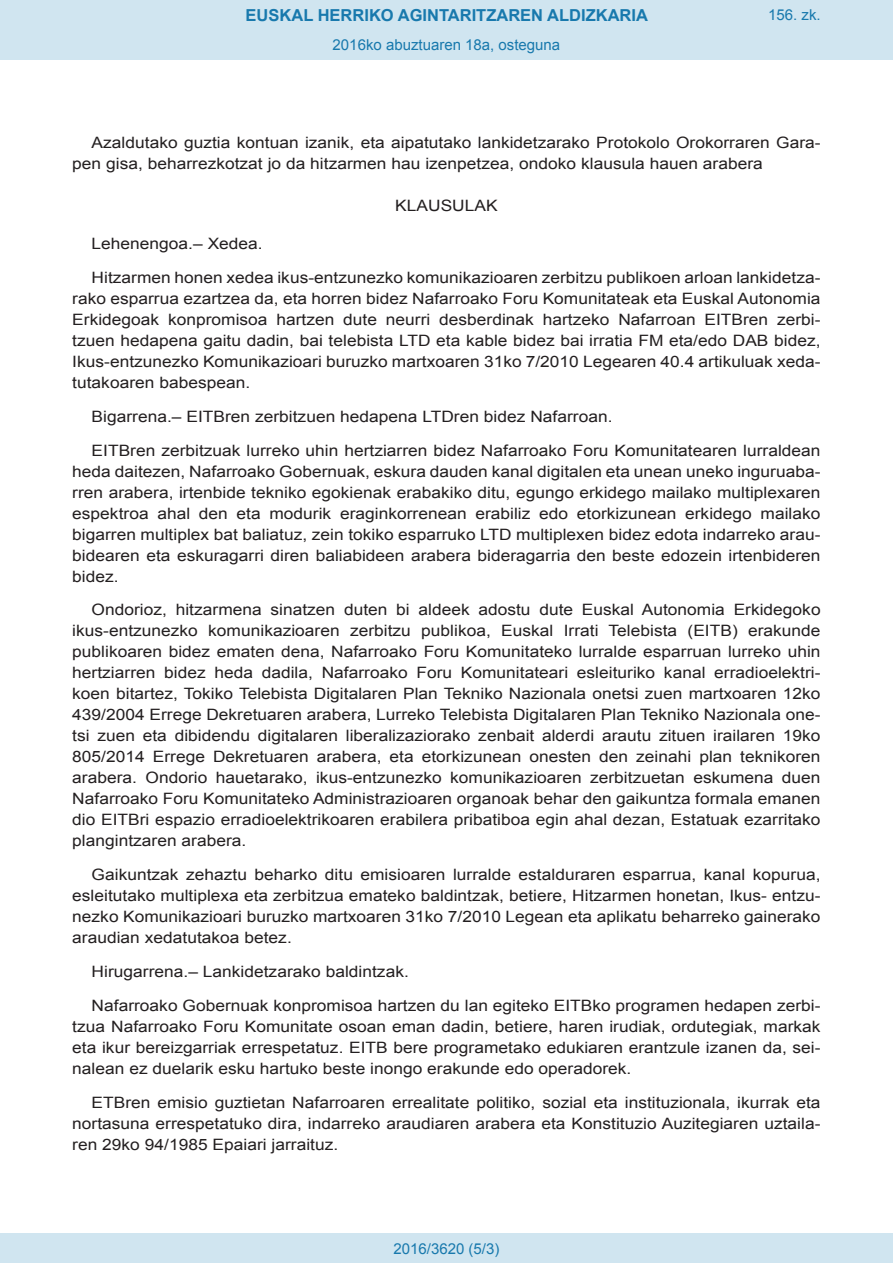
<style>
.page{position:relative;width:893px;height:1263px;background:#fff}
.page>*{position:absolute;margin:0;border:0;box-sizing:border-box;transform-origin:0 0}
.t1{font:700 16.5px "Arial";color:#1879ad}
.BOPVDetalle{font:15.6px/21px "Arial";color:#231f20;text-align:justify;scale:1.11 1}
.BOPVClave{font:15.6px "Arial";color:#231f20;scale:1.11 1}
.Paginacion_Centro{font:15px "Arial";color:#1879ad}
</style>
<div class="page">
<div style="left:0;top:0;width:893px;height:60px;background:#d0e5f0"></div>
<div style="left:0;top:1233px;width:893px;height:30px;background:#d0e5f0"></div>
<p class="t1" style="left:246px;top:4px;width:404px">EUSKAL HERRIKO AGINTARITZAREN ALDIZKARIA</p>
<p class="Paginacion_Centro" style="left:333px;top:35px;width:229px">2016ko abuztuaren 18a, osteguna</p>
<p class="Paginacion_Centro" style="left:768px;top:5px;width:54px">156. zk.</p>
<p class="BOPVDetalle" style="left:72px;top:132px;width:676px;text-indent:19px">Azaldutako guztia kontuan izanik, eta aipatutako lankidetzarako Protokolo Orokorraren Gara&shy;pen gisa, beharrezkotzat jo da hitzarmen hau izenpetzea, ondoko klausula hauen arabera</p>
<p class="BOPVClave" style="left:395px;top:196px;width:94px">KLAUSULAK</p>
<p class="BOPVDetalle" style="left:92px;top:234px;width:156px">Lehenengoa.– Xedea.</p>
<p class="BOPVDetalle" style="left:72px;top:267px;width:676px;text-indent:19px">Hitzarmen honen xedea ikus-entzunezko komunikazioaren zerbitzu publikoen arloan lankidetza&shy;rako esparrua ezartzea da, eta horren bidez Nafarroako Foru Komunitateak eta Euskal Autonomia Erkidegoak konpromisoa hartzen dute neurri desberdinak hartzeko Nafarroan EITBren zerbi&shy;tzuen hedapena gaitu dadin, bai telebista LTD eta kable bidez bai irratia FM eta/edo DAB bidez, Ikus-entzunezko Komunikazioari buruzko martxoaren 31ko 7/2010 Legearen 40.4 artikuluak xeda&shy;tutakoaren babespean.</p>
<p class="BOPVDetalle" style="left:92px;top:406px;width:471px">Bigarrena.– EITBren zerbitzuen hedapena LTDren bidez Nafarroan.</p>
<p class="BOPVDetalle" style="left:72px;top:440px;width:676px;text-indent:19px">EITBren zerbitzuak lurreko uhin hertziarren bidez Nafarroako Foru Komunitatearen lurraldean heda daitezen, Nafarroako Gobernuak, eskura dauden kanal digitalen eta unean uneko inguruaba&shy;rren arabera, irtenbide tekniko egokienak erabakiko ditu, egungo erkidego mailako multiplexaren espektroa ahal den eta modurik eraginkorrenean erabiliz edo etorkizunean erkidego mailako bigarren multiplex bat baliatuz, zein tokiko esparruko LTD multiplexen bidez edota indarreko arau&shy;bidearen eta eskuragarri diren baliabideen arabera bideragarria den beste edozein irtenbideren bidez.</p>
<p class="BOPVDetalle" style="left:72px;top:600px;width:676px;text-indent:19px">Ondorioz, hitzarmena sinatzen duten bi aldeek adostu dute Euskal Autonomia Erkidegoko ikus-entzunezko komunikazioaren zerbitzu publikoa, Euskal Irrati Telebista (EITB) erakunde publikoaren bidez ematen dena, Nafarroako Foru Komunitateko lurralde esparruan lurreko uhin hertziarren bidez heda dadila, Nafarroako Foru Komunitateari esleituriko kanal erradioelektri&shy;koen bitartez, Tokiko Telebista Digitalaren Plan Tekniko Nazionala onetsi zuen martxoaren 12ko 439/2004 Errege Dekretuaren arabera, Lurreko Telebista Digitalaren Plan Tekniko Nazionala one&shy;tsi zuen eta dibidendu digitalaren liberalizaziorako zenbait alderdi arautu zituen irailaren 19ko 805/2014 Errege Dekretuaren arabera, eta etorkizunean onesten den zeinahi plan teknikoren arabera. Ondorio hauetarako, ikus-entzunezko komunikazioaren zerbitzuetan eskumena duen Nafarroako Foru Komunitateko Administrazioaren organoak behar den gaikuntza formala emanen dio EITBri espazio erradioelektrikoaren erabilera pribatiboa egin ahal dezan, Estatuak ezarritako plangintzaren arabera.</p>
<p class="BOPVDetalle" style="left:72px;top:864px;width:676px;text-indent:19px">Gaikuntzak zehaztu beharko ditu emisioaren lurralde estalduraren esparrua, kanal kopurua, esleitutako multiplexa eta zerbitzua emateko baldintzak, betiere, Hitzarmen honetan, Ikus- entzu&shy;nezko Komunikazioari buruzko martxoaren 31ko 7/2010 Legean eta aplikatu beharreko gainerako araudian xedatutakoa betez.</p>
<p class="BOPVDetalle" style="left:92px;top:961px;width:287px">Hirugarrena.– Lankidetzarako baldintzak.</p>
<p class="BOPVDetalle" style="left:72px;top:995px;width:676px;text-indent:19px">Nafarroako Gobernuak konpromisoa hartzen du lan egiteko EITBko programen hedapen zerbi&shy;tzua Nafarroako Foru Komunitate osoan eman dadin, betiere, haren irudiak, ordutegiak, markak eta ikur bereizgarriak errespetatuz. EITB bere programetako edukiaren erantzule izanen da, sei&shy;nalean ez duelarik esku hartuko beste inongo erakunde edo operadorek.</p>
<p class="BOPVDetalle" style="left:72px;top:1092px;width:676px;text-indent:19px">ETBren emisio guztietan Nafarroaren errealitate politiko, sozial eta instituzionala, ikurrak eta nortasuna errespetatuko dira, indarreko araudiaren arabera eta Konstituzio Auzitegiaren uztaila&shy;ren 29ko 94/1985 Epaiari jarraituz.</p>
<p class="Paginacion_Centro" style="left:393px;top:1238px;width:107px">2016/3620 (5/3)</p>
</div>
